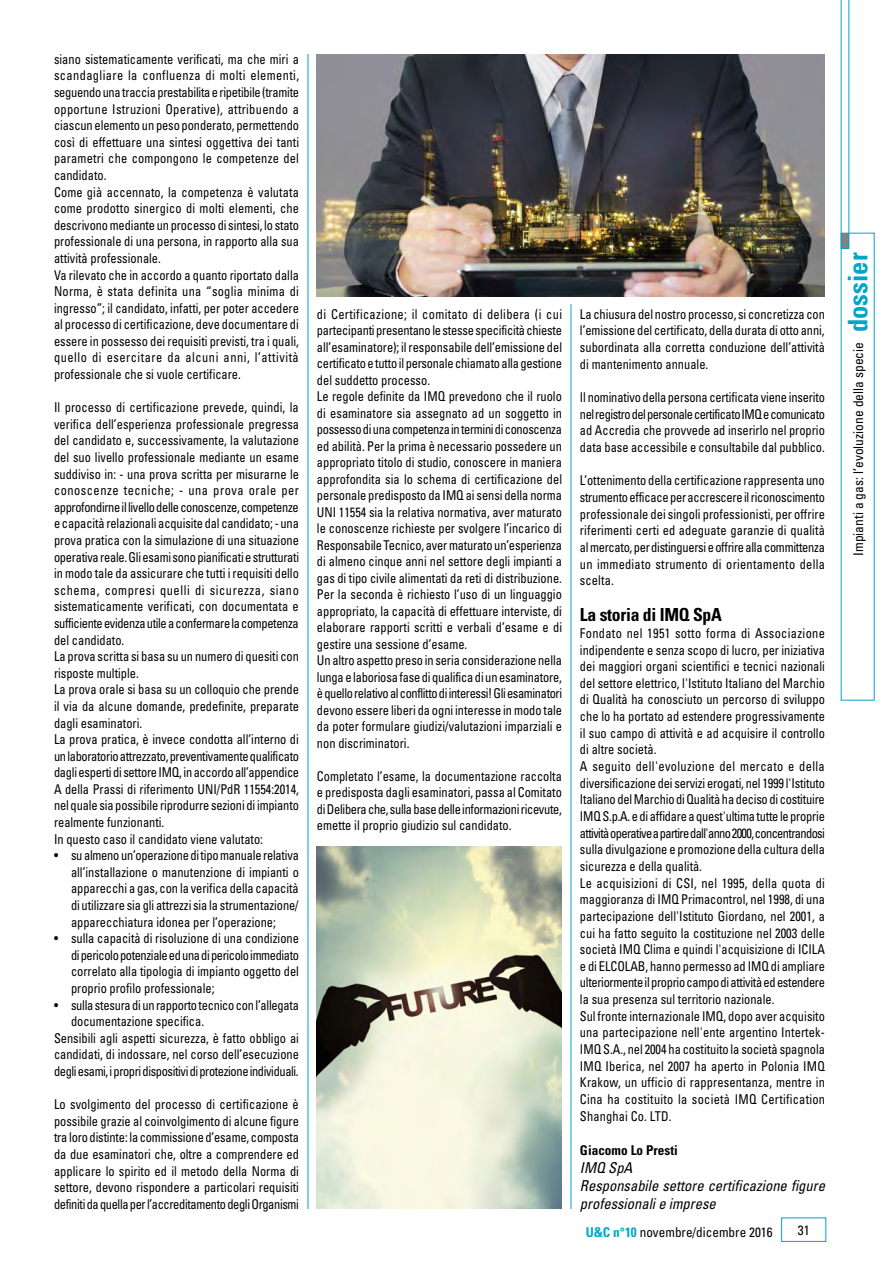
<style>
.page{position:relative;width:893px;height:1263px;background:#fff}
.page>*{position:absolute;margin:0;border:0;box-sizing:border-box;transform-origin:0 0}
.t1{font:700 condensed 27px "Univers LT Std";color:#00a6c7}
.t2{font:700 condensed 18px "Univers";letter-spacing:-.015em;color:#000}
.t3{font:italic condensed 15px/18px "Univers";color:#000}
.t4{font:condensed 13.5px/16.6px "Univers LT Std";color:#000;text-align:justify;scale:.92 1}
.t5{font:condensed 13.5px "Univers LT Std";color:#000}
.t6{font:condensed 13.5px "Univers LT Std";letter-spacing:-.03em;color:#000;scale:.92 1}
.t7{font:condensed 13.5px "Univers LT Std";letter-spacing:-.02em;color:#000;scale:.92 1}
.t8{font:700 condensed 13.5px "Univers";color:#000}
.s1{font-weight:700;color:#00a6c7}
</style>
<div class="page">
<svg style="left:841px;top:0;width:8px;height:249px"></svg>
<div style="left:781px;top:1217px;width:45px;height:25px;border:1px solid #00a6c7"></div>
<hr style="left:308px;top:54px;width:1px;height:1155px;background:#00a6c7">
<hr style="left:571px;top:304px;width:1px;height:905px;background:#00a6c7">
<img style="left:317px;top:54px;width:508px;height:242px">
<img style="left:317px;top:846px;width:245px;height:363px">
<p class="t4" style="left:54px;top:50px;width:268px;text-align:left">siano sistematicamente verificati, ma che miri a scandagliare la confluenza di molti elementi, seguendo una traccia prestabilita e ripetibile (tramite opportune Istruzioni Operative), attribuendo a ciascun elemento un peso ponderato, permettendo così di effettuare una sintesi oggettiva dei tanti parametri che compongono le competenze del candidato.<br>Come già accennato, la competenza è valutata come prodotto sinergico di molti elementi, che descrivono mediante un processo di sintesi, lo stato professionale di una persona, in rapporto alla sua attività professionale.<br>Va rilevato che in accordo a quanto riportato dalla Norma, è stata definita una “soglia minima di ingresso”; il candidato, infatti, per poter accedere al processo di certificazione, deve documentare di essere in possesso dei requisiti previsti, tra i quali, quello di esercitare da alcuni anni, l’attività professionale che si vuole certificare.</p>
<p class="t4" style="left:54px;top:399px;width:268px;text-align:left">Il processo di certificazione prevede, quindi, la verifica dell’esperienza professionale pregressa del candidato e, successivamente, la valutazione del suo livello professionale mediante un esame suddiviso in: - una prova scritta per misurarne le conoscenze tecniche; - una prova orale per approfondirne il livello delle conoscenze, competenze e capacità relazionali acquisite dal candidato; - una prova pratica con la simulazione di una situazione operativa reale. Gli esami sono pianificati e strutturati in modo tale da assicurare che tutti i requisiti dello schema, compresi quelli di sicurezza, siano sistematicamente verificati, con documentata e sufficiente evidenza utile a confermare la competenza del candidato.<br>La prova scritta si basa su un numero di quesiti con risposte multiple.<br>La prova orale si basa su un colloquio che prende il via da alcune domande, predefinite, preparate dagli esaminatori.<br>La prova pratica, è invece condotta all’interno di un laboratorio attrezzato, preventivamente qualificato dagli esperti di settore IMQ, in accordo all’appendice A della Prassi di riferimento UNI/PdR 11554:2014, nel quale sia possibile riprodurre sezioni di impianto realmente funzionanti.<br>In questo caso il candidato viene valutato:</p>
<p class="t4" style="left:71px;top:847px;width:249px;text-indent:-17px">• su almeno un’operazione di tipo manuale relativa all’installazione o manutenzione di impianti o apparecchi a gas, con la verifica della capacità di utilizzare sia gli attrezzi sia la strumentazione/ apparecchiatura idonea per l’operazione;</p>
<p class="t4" style="left:71px;top:930px;width:249px;text-indent:-17px">• sulla capacità di risoluzione di una condizione di pericolo potenziale ed una di pericolo immediato correlato alla tipologia di impianto oggetto del proprio profilo professionale;</p>
<p class="t7" style="left:54px;top:996px;width:268px">• sulla stesura di un rapporto tecnico con l’allegata</p>
<p class="t4" style="left:71px;top:1013px;width:146px">documentazione specifica.</p>
<p class="t4" style="left:54px;top:1029px;width:268px">Sensibili agli aspetti sicurezza, è fatto obbligo ai</p>
<p class="t4" style="left:54px;top:1046px;width:268px">candidati, di indossare, nel corso dell’esecuzione</p>
<p class="t6" style="left:54px;top:1063px;width:268px">degli esami, i propri dispositivi di protezione individuali.</p>
<p class="t4" style="left:54px;top:1096px;width:268px">Lo svolgimento del processo di certificazione è possibile grazie al coinvolgimento di alcune figure tra loro distinte: la commissione d’esame, composta da due esaminatori che, oltre a comprendere ed applicare lo spirito ed il metodo della Norma di settore, devono rispondere a particolari requisiti definiti da quella per l’accreditamento degli Organismi</p>
<p class="t4" style="left:317px;top:306px;width:268px;text-align:left">di Certificazione; il comitato di delibera (i cui partecipanti presentano le stesse specificità chieste all’esaminatore); il responsabile dell’emissione del certificato e tutto il personale chiamato alla gestione del suddetto processo.<br>Le regole definite da IMQ prevedono che il ruolo di esaminatore sia assegnato ad un soggetto in possesso di una competenza in termini di conoscenza ed abilità. Per la prima è necessario possedere un appropriato titolo di studio, conoscere in maniera approfondita sia lo schema di certificazione del personale predisposto da IMQ ai sensi della norma UNI 11554 sia la relativa normativa, aver maturato le conoscenze richieste per svolgere l’incarico di Responsabile Tecnico, aver maturato un’esperienza di almeno cinque anni nel settore degli impianti a gas di tipo civile alimentati da reti di distribuzione.<br>Per la seconda è richiesto l’uso di un linguaggio appropriato, la capacità di effettuare interviste, di elaborare rapporti scritti e verbali d’esame e di gestire una sessione d’esame.<br>Un altro aspetto preso in seria considerazione nella lunga e laboriosa fase di qualifica di un esaminatore, è quello relativo al conflitto di interessi! Gli esaminatori devono essere liberi da ogni interesse in modo tale da poter formulare giudizi/valutazioni imparziali e non discriminatori.</p>
<p class="t4" style="left:317px;top:768px;width:268px">Completato l’esame, la documentazione raccolta e predisposta dagli esaminatori, passa al Comitato di Delibera che, sulla base delle informazioni ricevute, emette il proprio giudizio sul candidato.</p>
<p class="t4" style="left:580px;top:305px;width:268px">La chiusura del nostro processo, si concretizza con l’emissione del certificato, della durata di otto anni, subordinata alla corretta conduzione dell’attività di mantenimento annuale.</p>
<p class="t4" style="left:580px;top:389px;width:268px">Il nominativo della persona certificata viene inserito nel registro del personale certificato IMQ e comunicato ad Accredia che provvede ad inserirlo nel proprio data base accessibile e consultabile dal pubblico.</p>
<p class="t4" style="left:580px;top:472px;width:268px">L’ottenimento della certificazione rappresenta uno strumento efficace per accrescere il riconoscimento professionale dei singoli professionisti, per offrire riferimenti certi ed adeguate garanzie di qualità al mercato, per distinguersi e offrire alla committenza un immediato strumento di orientamento della scelta.</p>
<h2 class="t2" style="left:580px;top:604px;width:143px">La storia di IMQ SpA</h2>
<p class="t4" style="left:580px;top:624px;width:268px;text-align:left">Fondato nel 1951 sotto forma di Associazione indipendente e senza scopo di lucro, per iniziativa dei maggiori organi scientifici e tecnici nazionali del settore elettrico, l'Istituto Italiano del Marchio di Qualità ha conosciuto un percorso di sviluppo che lo ha portato ad estendere progressivamente il suo campo di attività e ad acquisire il controllo di altre società.<br>A seguito dell'evoluzione del mercato e della diversificazione dei servizi erogati, nel 1999 l'Istituto Italiano del Marchio di Qualità ha deciso di costituire IMQ S.p.A. e di affidare a quest'ultima tutte le proprie attività operative a partire dall'anno 2000, concentrandosi sulla divulgazione e promozione della cultura della sicurezza e della qualità.<br>Le acquisizioni di CSI, nel 1995, della quota di maggioranza di IMQ Primacontrol, nel 1998, di una partecipazione dell'Istituto Giordano, nel 2001, a cui ha fatto seguito la costituzione nel 2003 delle società IMQ Clima e quindi l'acquisizione di ICILA e di ELCOLAB, hanno permesso ad IMQ di ampliare ulteriormente il proprio campo di attività ed estendere la sua presenza sul territorio nazionale.<br>Sul fronte internazionale IMQ, dopo aver acquisito una partecipazione nell'ente argentino Intertek-IMQ S.A., nel 2004 ha costituito la società spagnola IMQ Iberica, nel 2007 ha aperto in Polonia IMQ Krakow, un ufficio di rappresentanza, mentre in Cina ha costituito la società IMQ Certification Shanghai Co. LTD.</p>
<p class="t8" style="left:580px;top:1141px;width:99px">Giacomo Lo Presti</p>
<p class="t3" style="left:580px;top:1158px;width:246px">IMQ SpA<br>Responsabile settore certificazione figure professionali e imprese</p>
<p class="t5" style="left:586px;top:1223px;width:188px"><span class="s1">U&amp;C n°10</span> novembre/dicembre 2016</p>
<p class="t5" style="left:798px;top:1221px;width:13px">31</p>
<h1 class="t1" style="left:841px;top:332px;width:81px;rotate:-90deg">dossier</h1>
<p class="t5" style="left:850px;top:556px;width:215px;rotate:-90deg">Impianti a gas: l’evoluzione della specie</p>
</div>
